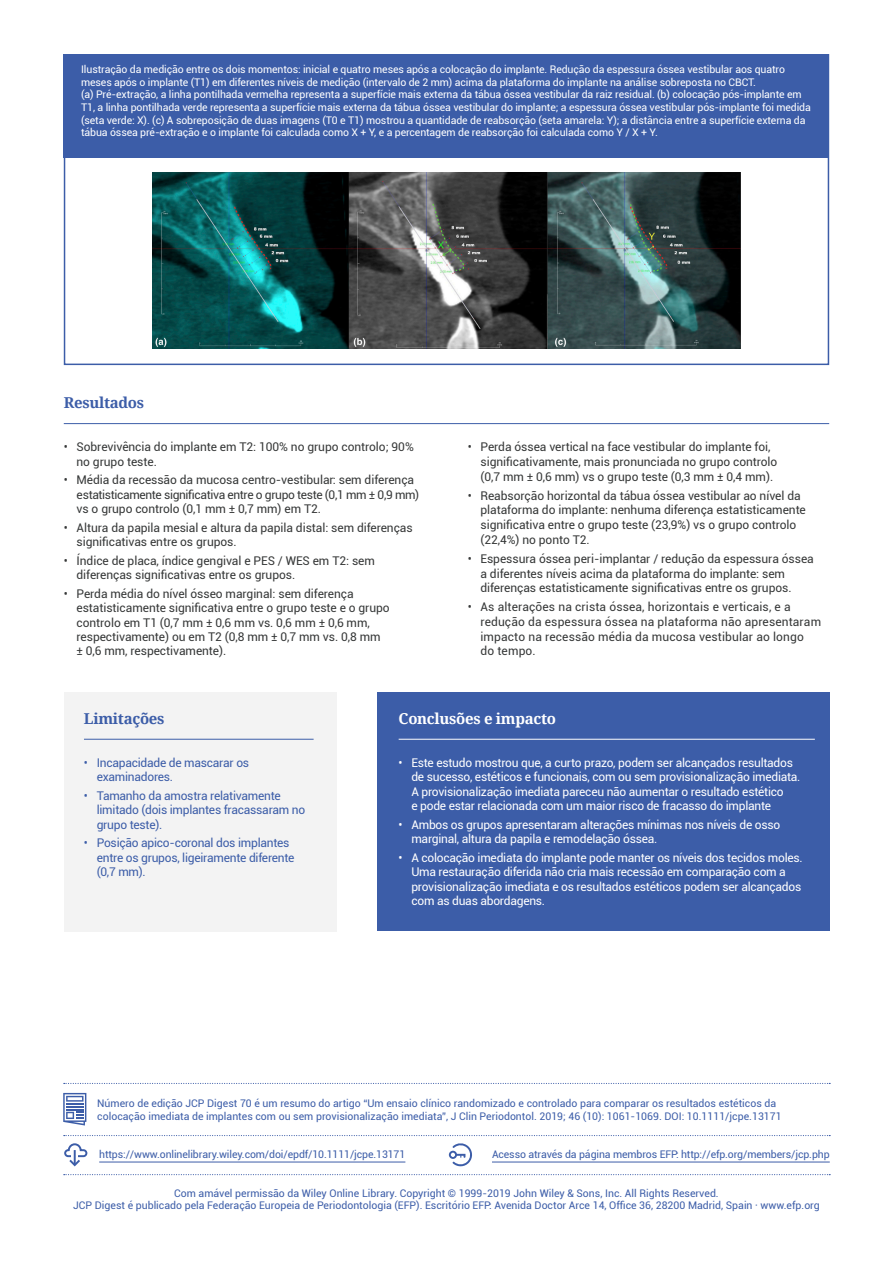
<style>
.page{position:relative;width:893px;height:1263px;background:#fff}
.page>*{position:absolute;margin:0;border:0;box-sizing:border-box;transform-origin:0 0}
.t1{font:700 15px "Noto Serif";letter-spacing:-.02em;color:#3c5da8}
.t2{font:700 15px "Noto Serif";letter-spacing:-.02em;color:#fff}
.t3{font:12px/14.7px "Roboto";letter-spacing:-.005em;color:#363838}
.t4{font:12px/14.4px "Roboto";letter-spacing:-.02em;color:#fff}
.t5{font:12px/14.4px "Roboto";letter-spacing:-.02em;color:#3c5da8}
.t6{font:10.5px/12.6px "Roboto";letter-spacing:-.01em;color:#fff}
.t7{font:10.5px/12.6px "Roboto";color:#3c5da8}
</style>
<div class="page">
<div style="left:64px;top:54px;width:765px;height:104px;background:#3c5da8"></div>
<img style="left:153px;top:172px;width:587px;height:177px">
<hr style="left:64px;top:423px;width:765px;height:1px;background:#3c5da8">
<div style="left:64px;top:692px;width:272px;height:240px;background:#f3f3f3"></div>
<hr style="left:84px;top:739px;width:230px;height:1px;background:#3c5da8">
<div style="left:377px;top:692px;width:452px;height:239px;background:#3c5da8"></div>
<hr style="left:399px;top:739px;width:416px;height:1px;background:#fff">
<svg style="left:64px;top:1174px;width:766px;height:1px"></svg>
<svg style="left:64px;top:1083px;width:766px;height:1px"></svg>
<svg style="left:63px;top:1093px;width:23px;height:32px"></svg>
<svg style="left:64px;top:1135px;width:766px;height:1px"></svg>
<hr style="left:99px;top:1162px;width:306px;height:1px;background:#3c5da8">
<svg style="left:64px;top:1143px;width:24px;height:24px"></svg>
<hr style="left:492px;top:1162px;width:338px;height:1px;background:#3c5da8">
<svg style="left:449px;top:1143px;width:23px;height:24px"></svg>
<p class="t6" style="left:81px;top:63px;width:731px">Ilustração da medição entre os dois momentos: inicial e quatro meses após a colocação do implante. Redução da espessura óssea vestibular aos quatro meses após o implante (T1) em diferentes níveis de medição (intervalo de 2 mm) acima da plataforma do implante na análise sobreposta no CBCT.<br>(a) Pré-extração, a linha pontilhada vermelha representa a superfície mais externa da tábua óssea vestibular da raiz residual. (b) colocação pós-implante em T1, a linha pontilhada verde representa a superfície mais externa da tábua óssea vestibular do implante; a espessura óssea vestibular pós-implante foi medida (seta verde: X). (c) A sobreposição de duas imagens (T0 e T1) mostrou a quantidade de reabsorção (seta amarela: Y); a distância entre a superfície externa da tábua óssea pré-extração e o implante foi calculada como X + Y, e a percentagem de reabsorção foi calculada como Y / X + Y.</p>
<p class="t1" style="left:64px;top:392px;width:82px">Resultados</p>
<p class="t3" style="left:77px;top:439px;width:339px;text-indent:-13px">• Sobrevivência do implante em T2: 100% no grupo controlo; 90% no grupo teste.</p>
<p class="t3" style="left:77px;top:472px;width:344px;text-indent:-13px">• Média da recessão da mucosa centro-vestibular: sem diferença estatisticamente significativa entre o grupo teste (0,1 mm ± 0,9 mm) vs o grupo controlo (0,1 mm ± 0,7 mm) em T2.</p>
<p class="t3" style="left:77px;top:520px;width:338px;text-indent:-13px">• Altura da papila mesial e altura da papila distal: sem diferenças significativas entre os grupos.</p>
<p class="t3" style="left:77px;top:553px;width:300px;text-indent:-13px">• Índice de placa, índice gengival e PES / WES em T2: sem diferenças significativas entre os grupos.</p>
<p class="t3" style="left:77px;top:586px;width:315px;text-indent:-13px">• Perda média do nível ósseo marginal: sem diferença estatisticamente significativa entre o grupo teste e o grupo controlo em T1 (0,7 mm ± 0,6 mm vs. 0,6 mm ± 0,6 mm, respectivamente) ou em T2 (0,8 mm ± 0,7 mm vs. 0,8 mm ± 0,6 mm, respectivamente).</p>
<p class="t3" style="left:480px;top:439px;width:298px;text-indent:-13px">• Perda óssea vertical na face vestibular do implante foi, significativamente, mais pronunciada no grupo controlo (0,7 mm ± 0,6 mm) vs o grupo teste (0,3 mm ± 0,4 mm).</p>
<p class="t3" style="left:480px;top:488px;width:327px;text-indent:-13px">• Reabsorção horizontal da tábua óssea vestibular ao nível da plataforma do implante: nenhuma diferença estatisticamente significativa entre o grupo teste (23,9%) vs o grupo controlo (22,4%) no ponto T2.</p>
<p class="t3" style="left:480px;top:551px;width:335px;text-indent:-13px">• Espessura óssea peri-implantar / redução da espessura óssea a diferentes níveis acima da plataforma do implante: sem diferenças estatisticamente significativas entre os grupos.</p>
<p class="t3" style="left:480px;top:599px;width:342px;text-indent:-13px">• As alterações na crista óssea, horizontais e verticais, e a redução da espessura óssea na plataforma não apresentaram impacto na recessão média da mucosa vestibular ao longo<br>do tempo.</p>
<p class="t1" style="left:84px;top:708px;width:82px">Limitações</p>
<p class="t5" style="left:97px;top:755px;width:154px;text-indent:-13px">• Incapacidade de mascarar os examinadores.</p>
<p class="t5" style="left:97px;top:788px;width:210px;text-indent:-13px">• Tamanho da amostra relativamente limitado (dois implantes fracassaram no grupo teste).</p>
<p class="t5" style="left:97px;top:835px;width:199px;text-indent:-13px">• Posição apico-coronal dos implantes entre os grupos, ligeiramente diferente (0,7 mm).</p>
<p class="t2" style="left:399px;top:708px;width:159px">Conclusões e impacto</p>
<p class="t4" style="left:411px;top:755px;width:391px;text-indent:-13px">• Este estudo mostrou que, a curto prazo, podem ser alcançados resultados de sucesso, estéticos e funcionais, com ou sem provisionalização imediata.<br>A provisionalização imediata pareceu não aumentar o resultado estético<br>e pode estar relacionada com um maior risco de fracasso do implante</p>
<p class="t4" style="left:411px;top:817px;width:370px;text-indent:-13px">• Ambos os grupos apresentaram alterações mínimas nos níveis de osso marginal, altura da papila e remodelação óssea.</p>
<p class="t4" style="left:411px;top:850px;width:393px;text-indent:-13px">• A colocação imediata do implante pode manter os níveis dos tecidos moles.<br>Uma restauração diferida não cria mais recessão em comparação com a provisionalização imediata e os resultados estéticos podem ser alcançados com as duas abordagens.</p>
<p class="t7" style="left:97px;top:1097px;width:686px">Número de edição JCP Digest 70 é um resumo do artigo “Um ensaio clínico randomizado e controlado para comparar os resultados estéticos da colocação imediata de implantes com ou sem provisionalização imediata”, J Clin Periodontol. 2019; 46 (10): 1061-1069. DOI: 10.1111/jcpe.13171</p>
<p class="t7" style="left:99px;top:1147px;width:308px">https://www.onlinelibrary.wiley.com/doi/epdf/10.1111/jcpe.13171</p>
<p class="t7" style="left:492px;top:1147px;width:339px">Acesso através da página membros EFP: http://efp.org/members/jcp.php</p>
<p class="t7" style="left:174px;top:1186px;width:546px">Com amável permissão da Wiley Online Library. Copyright © 1999-2019 John Wiley &amp; Sons, Inc. All Rights Reserved.</p>
<p class="t7" style="left:73px;top:1199px;width:748px">JCP Digest é publicado pela Federação Europeia de Periodontologia (EFP). Escritório EFP: Avenida Doctor Arce 14, Office 36, 28200 Madrid, Spain · www.efp.org</p>
</div>
